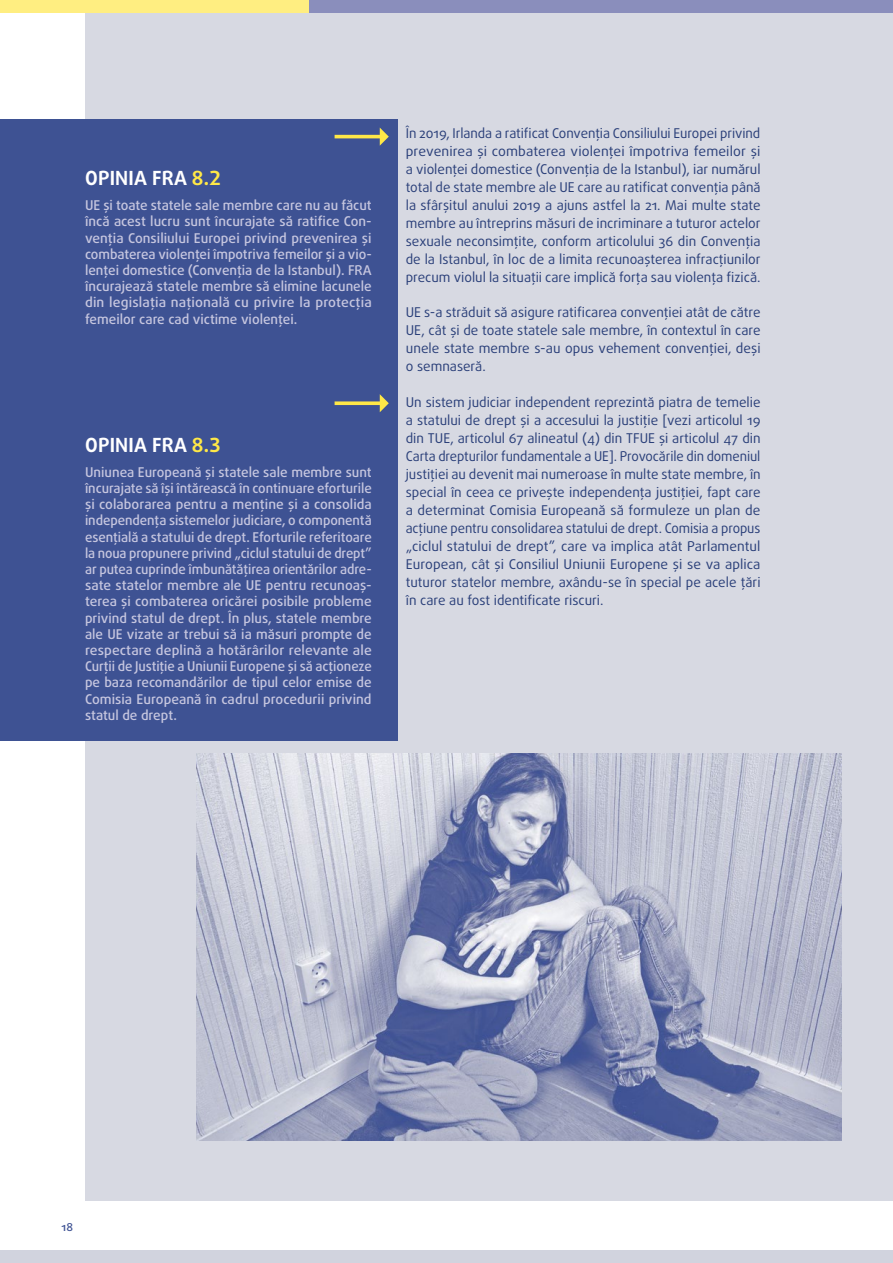
<style>
.page{position:relative;width:893px;height:1263px;background:#fff}
.page>*{position:absolute;margin:0;border:0;box-sizing:border-box;transform-origin:0 0}
.FRAOP_title{font:700 19.5px "Daxline Pro";letter-spacing:.01em;color:#fff}
.body_break{font:13.5px/18px "Daxline Pro";color:#2a3f79;text-align:justify}
.FRAOP_body{font:500 13.5px/16.2px "Daxline Pro";color:#c6c6df;text-align:justify}
.body{font:13.5px/18px "Daxline Pro";letter-spacing:.005em;color:#2a3f79;text-align:justify}
.t1{font:500 11.25px "Daxline Pro";color:#3e5293}
.s1{color:#ffe847}
</style>
<div class="page">
<div style="left:85px;top:0;width:808px;height:1201px;background:#d7d9e2"></div>
<img style="left:196px;top:754px;width:646px;height:387px">
<div style="left:0;top:119px;width:397px;height:281px;background:#3e5293"></div>
<svg style="left:335px;top:128px;width:54px;height:18px"></svg>
<div style="left:0;top:386px;width:397px;height:355px;background:#3e5293"></div>
<svg style="left:335px;top:394px;width:54px;height:18px"></svg>
<div style="left:0;top:1250px;width:893px;height:13px;background:#d1d3de"></div>
<div style="left:307px;top:0;width:586px;height:13px;background:#8a8ebc"></div>
<div style="left:0;top:0;width:308px;height:13px;background:#ffee81"></div>
<p class="FRAOP_title" style="left:85px;top:165px;width:137px">OPINIA FRA <span class="s1">8.2</span></p>
<p class="FRAOP_body" style="left:85px;top:197px;width:288px">UE și toate statele sale membre care nu au făcut încă acest lucru sunt încurajate să ratifice Con&shy;venția Consiliului Europei privind prevenirea și combaterea violenței împotriva femeilor și a vio&shy;lenței domestice (Convenția de la Istanbul). FRA încurajează statele membre să elimine lacunele din legislația națională cu privire la protecția femeilor care cad victime violenței.</p>
<p class="FRAOP_title" style="left:85px;top:432px;width:137px">OPINIA FRA <span class="s1">8.3</span></p>
<p class="FRAOP_body" style="left:85px;top:464px;width:288px">Uniunea Europeană și statele sale membre sunt încurajate să își întărească în continuare eforturile și colaborarea pentru a menține și a consolida independența sistemelor judiciare, o componentă esențială a statului de drept. Eforturile referitoare la noua propunere privind „ciclul statului de drept” ar putea cuprinde îmbunătățirea orientărilor adre&shy;sate statelor membre ale UE pentru recunoaș&shy;terea și combaterea oricărei posibile probleme privind statul de drept. În plus, statele membre ale UE vizate ar trebui să ia măsuri prompte de respectare deplină a hotărârilor relevante ale Curții de Justiție a Uniunii Europene și să acționeze pe baza recomandărilor de tipul celor emise de Comisia Europeană în cadrul procedurii privind statul de drept.</p>
<p class="body_break" style="left:406px;top:124px;width:356px">În 2019, Irlanda a ratificat Convenția Consiliului Europei privind prevenirea și combaterea violenței împotriva femeilor și a violenței domestice (Convenția de la Istanbul), iar numărul total de state membre ale UE care au ratificat convenția până la sfârșitul anului 2019 a ajuns astfel la 21. Mai multe state membre au întreprins măsuri de incriminare a tuturor actelor sexuale neconsimțite, conform articolului 36 din Convenția de la Istanbul, în loc de a limita recunoașterea infracțiunilor precum violul la situații care implică forța sau violența fizică.</p>
<p class="body" style="left:406px;top:303px;width:356px">UE s-a străduit să asigure ratificarea convenției atât de către UE, cât și de toate statele sale membre, în contextul în care unele state membre s-au opus vehement convenției, deși o semnaseră.</p>
<p class="body_break" style="left:406px;top:393px;width:356px">Un sistem judiciar independent reprezintă piatra de temelie a statului de drept și a accesului la justiție [vezi articolul 19 din TUE, articolul 67 alineatul (4) din TFUE și articolul 47 din Carta drepturilor fundamentale a UE]. Provocările din domeniul justiției au devenit mai numeroase în multe state membre, în special în ceea ce privește independența justiției, fapt care a determinat Comisia Europeană să formuleze un plan de acțiune pentru consolidarea statului de drept. Comisia a propus „ciclul statului de drept”, care va implica atât Parlamentul European, cât și Consiliul Uniunii Europene și se va aplica tuturor statelor membre, axându-se în special pe acele țări în care au fost identificate riscuri.</p>
<p class="t1" style="left:62px;top:1219px;width:13px">18</p>
</div>
